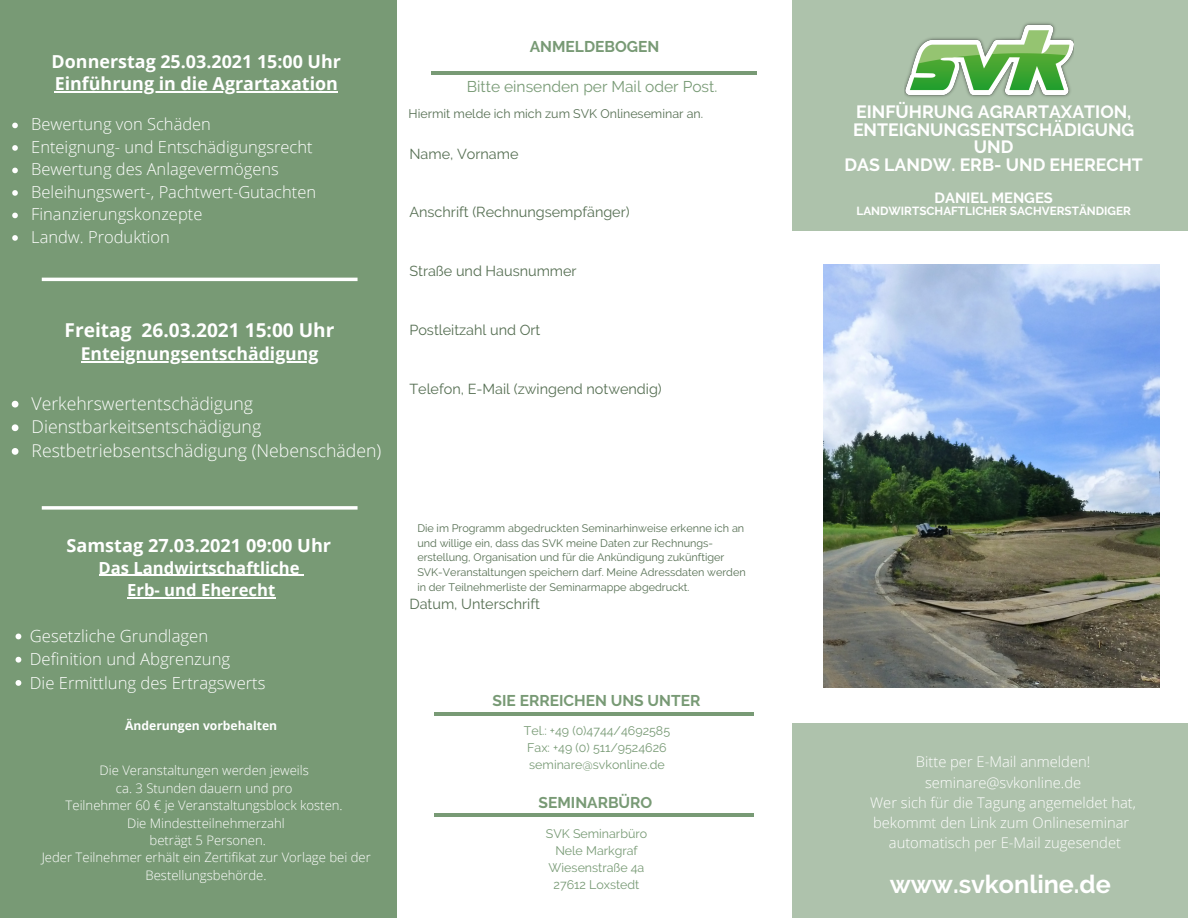
<style>
.page{position:relative;width:1188px;height:918px;background:#fff}
.page>*{position:absolute;margin:0;border:0;box-sizing:border-box;transform-origin:0 0}
.t1{font:700 25.05px "Raleway";color:#fff}
.t2{font:700 19.2px "Open Sans";color:#fff}
.t3{font:700 18.15px "Open Sans";color:#fff}
.t4{font:700 17.85px "Open Sans";color:#fff}
.t5{font:300 17.7px "Open Sans";color:#fff}
.t6{font:700 17.7px/17.5px "Raleway";color:#fff;text-align:center}
.t7{font:700 17.7px "Open Sans";color:#fff}
.t8{font:300 16.65px "Open Sans";color:#fff}
.t9{font:700 16.65px "Open Sans";color:#fff}
.t10{font:300 16.5px "Open Sans";color:#fff}
.t11{font:700 15.6px "Raleway";color:#789a75}
.t12{font:15.6px "Raleway";color:#789a75}
.t13{font:300 14.7px/20.2px "Open Sans";color:#fff;text-align:center}
.t14{font:700 14.7px "Raleway";color:#fff}
.t15{font:14.4px "Raleway";color:#566f53}
.t16{font:300 13.05px "Open Sans";color:#fff}
.t17{font:12.45px "Raleway";color:#789a75}
.t18{font:12.45px "Raleway";color:#566f53}
.t19{font:700 12.15px "Open Sans";color:#fff}
.t20{font:700 11.7px "Raleway";color:#fff}
.t21{font:10.95px "Raleway";color:#566f53}
</style>
<div class="page">
<hr style="left:435px;top:712px;width:319px;height:4px;background:#789a75">
<hr style="left:432px;top:71px;width:325px;height:4px;background:#789a75">
<hr style="left:435px;top:813px;width:319px;height:4px;background:#789a75">
<div style="left:0;top:0;width:396px;height:918px;background:#789a75"></div>
<svg style="left:42px;top:278px;width:316px;height:3px"></svg>
<div style="left:792px;top:724px;width:396px;height:194px;background:#aec2ac"></div>
<div style="left:792px;top:0;width:396px;height:231px;background:#adc2ab"></div>
<img style="left:905px;top:23px;width:168px;height:74px">
<img style="left:823px;top:265px;width:337px;height:423px">
<svg style="left:12px;top:401px;width:6px;height:7px"></svg>
<svg style="left:12px;top:424px;width:6px;height:7px"></svg>
<svg style="left:12px;top:448px;width:6px;height:7px"></svg>
<hr style="left:81px;top:361px;width:237px;height:2px;background:#fff">
<hr style="left:55px;top:91px;width:283px;height:2px;background:#fff">
<svg style="left:42px;top:506px;width:316px;height:4px"></svg>
<svg style="left:16px;top:634px;width:5px;height:5px"></svg>
<svg style="left:16px;top:657px;width:5px;height:6px"></svg>
<svg style="left:16px;top:680px;width:5px;height:6px"></svg>
<hr style="left:99px;top:575px;width:201px;height:1px;background:#fff">
<hr style="left:127px;top:597px;width:148px;height:1px;background:#fff">
<svg style="left:12px;top:123px;width:6px;height:5px"></svg>
<svg style="left:12px;top:145px;width:6px;height:6px"></svg>
<svg style="left:12px;top:168px;width:6px;height:5px"></svg>
<svg style="left:12px;top:190px;width:6px;height:6px"></svg>
<svg style="left:12px;top:213px;width:6px;height:5px"></svg>
<svg style="left:12px;top:235px;width:6px;height:6px"></svg>
<p class="t4" style="left:52px;top:49px;width:291px">Donnerstag 25.03.2021 15:00 Uhr</p>
<p class="t4" style="left:55px;top:71px;width:285px">Einführung in die Agrartaxation</p>
<p class="t10" style="left:31px;top:113px;width:181px">Bewertung von Schäden</p>
<p class="t10" style="left:31px;top:135px;width:283px">Enteignung- und Entschädigungsrecht</p>
<p class="t10" style="left:31px;top:158px;width:249px">Bewertung des Anlagevermögens</p>
<p class="t10" style="left:31px;top:180px;width:286px">Beleihungswert-, Pachtwert-Gutachten</p>
<p class="t10" style="left:31px;top:203px;width:173px">Finanzierungskonzepte</p>
<p class="t10" style="left:31px;top:225px;width:140px">Landw. Produktion</p>
<p class="t2" style="left:65px;top:316px;width:271px">Freitag 26.03.2021 15:00 Uhr</p>
<p class="t7" style="left:81px;top:341px;width:239px">Enteignungsentschädigung</p>
<p class="t5" style="left:32px;top:391px;width:223px">Verkehrswertentschädigung</p>
<p class="t5" style="left:32px;top:414px;width:231px">Dienstbarkeitsentschädigung</p>
<p class="t5" style="left:32px;top:438px;width:351px">Restbetriebsentschädigung (Nebenschäden)</p>
<p class="t3" style="left:67px;top:533px;width:266px">Samstag 27.03.2021 09:00 Uhr</p>
<p class="t9" style="left:99px;top:556px;width:202px">Das Landwirtschaftliche</p>
<p class="t9" style="left:127px;top:578px;width:150px">Erb- und Eherecht</p>
<p class="t8" style="left:30px;top:624px;width:180px">Gesetzliche Grundlagen</p>
<p class="t8" style="left:30px;top:648px;width:202px">Definition und Abgrenzung</p>
<p class="t8" style="left:30px;top:671px;width:237px">Die Ermittlung des Ertragswerts</p>
<p class="t19" style="left:125px;top:717px;width:154px">Änderungen vorbehalten</p>
<p class="t16" style="left:100px;top:761px;width:211px">Die Veranstaltungen werden jeweils</p>
<p class="t16" style="left:116px;top:779px;width:178px">ca. 3 Stunden dauern und pro</p>
<p class="t16" style="left:66px;top:796px;width:279px">Teilnehmer 60 € je Veranstaltungsblock kosten.</p>
<p class="t16" style="left:127px;top:814px;width:159px">Die Mindestteilnehmerzahl</p>
<p class="t16" style="left:150px;top:831px;width:118px">beträgt 5 Personen.</p>
<p class="t16" style="left:42px;top:849px;width:331px">Jeder Teilnehmer erhält ein Zertifikat zur Vorlage bei der</p>
<p class="t16" style="left:146px;top:866px;width:122px">Bestellungsbehörde.</p>
<p class="t11" style="left:530px;top:37px;width:131px">ANMELDEBOGEN</p>
<p class="t12" style="left:467px;top:77px;width:252px">Bitte einsenden per Mail oder Post.</p>
<p class="t18" style="left:409px;top:106px;width:296px">Hiermit melde ich mich zum SVK Onlineseminar an.</p>
<p class="t15" style="left:409px;top:145px;width:111px">Name, Vorname</p>
<p class="t15" style="left:409px;top:204px;width:222px">Anschrift (Rechnungsempfänger)</p>
<p class="t15" style="left:409px;top:263px;width:169px">Straße und Hausnummer</p>
<p class="t15" style="left:409px;top:321px;width:133px">Postleitzahl und Ort</p>
<p class="t15" style="left:409px;top:380px;width:254px">Telefon, E-Mail (zwingend notwendig)</p>
<p class="t21" style="left:417px;top:522px;width:328px">Die im Programm abgedruckten Seminarhinweise erkenne ich an</p>
<p class="t21" style="left:417px;top:536px;width:297px">und willige ein, dass das SVK meine Daten zur Rechnungs-</p>
<p class="t21" style="left:417px;top:551px;width:309px">erstellung, Organisation und für die Ankündigung zukünftiger</p>
<p class="t21" style="left:417px;top:566px;width:330px">SVK-Veranstaltungen speichern darf. Meine Adressdaten werden</p>
<p class="t21" style="left:417px;top:580px;width:274px">in der Teilnehmerliste der Seminarmappe abgedruckt.</p>
<p class="t15" style="left:409px;top:595px;width:132px">Datum, Unterschrift</p>
<p class="t11" style="left:493px;top:691px;width:209px">SIE ERREICHEN UNS UNTER</p>
<p class="t17" style="left:524px;top:723px;width:148px">Tel.: +49 (0)4744/4692585</p>
<p class="t17" style="left:527px;top:740px;width:141px">Fax: +49 (0) 511/9524626</p>
<p class="t17" style="left:529px;top:757px;width:137px">seminare@svkonline.de</p>
<p class="t11" style="left:539px;top:793px;width:115px">SEMINARBÜRO</p>
<p class="t17" style="left:546px;top:827px;width:103px">SVK Seminarbüro</p>
<p class="t17" style="left:555px;top:844px;width:84px">Nele Markgraf</p>
<p class="t17" style="left:549px;top:861px;width:97px">Wiesenstraße 4a</p>
<p class="t17" style="left:554px;top:877px;width:87px">27612 Loxstedt</p>
<p class="t6" style="left:856px;top:103px;width:277px">EINFÜHRUNG AGRARTAXATION,</p>
<p class="t6" style="left:853px;top:121px;width:283px">ENTEIGNUNGSENTSCHÄDIGUNG<br>UND</p>
<p class="t6" style="left:845px;top:156px;width:300px">DAS LANDW. ERB- UND EHERECHT</p>
<p class="t14" style="left:935px;top:189px;width:120px">DANIEL MENGES</p>
<p class="t20" style="left:857px;top:204px;width:276px">LANDWIRTSCHAFTLICHER SACHVERSTÄNDIGER</p>
<p class="t13" style="left:916px;top:752px;width:176px">Bitte per E-Mail anmelden!</p>
<p class="t13" style="left:925px;top:772px;width:158px">seminare@svkonline.de</p>
<p class="t13" style="left:870px;top:792px;width:267px">Wer sich für die Tagung angemeldet hat, bekommt den Link zum Onlineseminar automatisch per E-Mail zugesendet</p>
<p class="t1" style="left:890px;top:870px;width:223px">www.svkonline.de</p>
</div>
